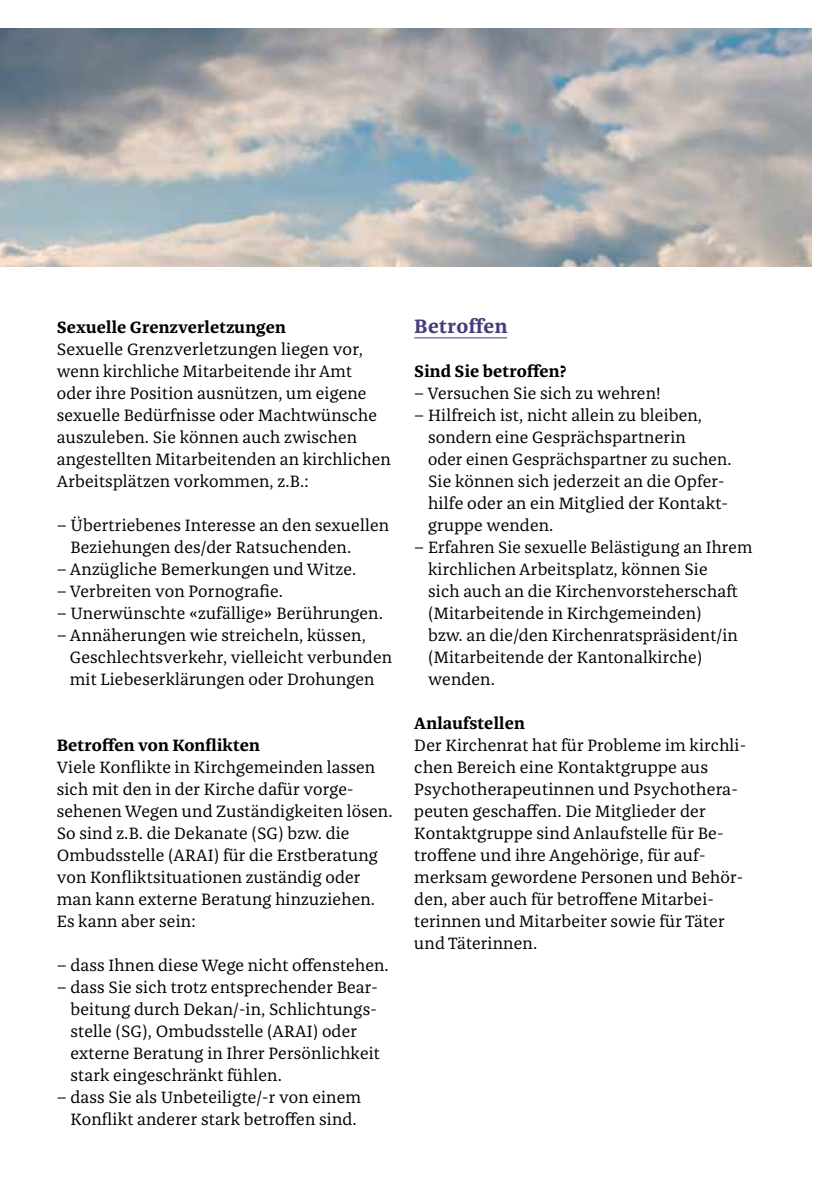
<style>
.page{position:relative;width:840px;height:1191px;background:#fff}
.page>*{position:absolute;margin:0;border:0;box-sizing:border-box;transform-origin:0 0}
.t1{font:700 20px "Franziska MA";letter-spacing:.02em;color:#493c7a}
.t2{font:17px/22px "Franziska MA";letter-spacing:.01em;color:#000}
.t3{font:700 17px "Franziska MA";letter-spacing:.01em;color:#000}
</style>
<div class="page">
<img style="left:0;top:28px;width:811px;height:239px">
<hr style="left:414px;top:337px;width:92px;height:1px;background:#493c7a">
<p class="t3" style="left:57px;top:316px;width:230px">Sexuelle Grenzverletzungen</p>
<p class="t2" style="left:57px;top:338px;width:335px">Sexuelle Grenzverletzungen liegen vor, wenn kirchliche Mitarbeitende ihr Amt oder ihre Position ausnützen, um eigene sexuelle Bedürfnisse oder Machtwünsche auszuleben. Sie können auch zwischen angestellten Mitarbeitenden an kirchlichen Arbeitsplätzen vorkommen, z.B.:</p>
<p class="t2" style="left:70px;top:514px;width:320px;text-indent:-14px">– Übertriebenes Interesse an den sexuellen<br>Beziehungen des/der Ratsuchenden.</p>
<p class="t2" style="left:57px;top:558px;width:301px">– Anzügliche Bemerkungen und Witze.</p>
<p class="t2" style="left:57px;top:580px;width:228px">– Verbreiten von Pornografie.</p>
<p class="t2" style="left:57px;top:602px;width:327px">– Unerwünschte «zufällige» Berührungen.</p>
<p class="t2" style="left:70px;top:624px;width:323px;text-indent:-13px">– Annäherungen wie streicheln, küssen,<br>Geschlechtsverkehr, vielleicht verbunden mit Liebeserklärungen oder Drohungen</p>
<p class="t3" style="left:57px;top:734px;width:204px">Betroffen von Konflikten</p>
<p class="t2" style="left:57px;top:756px;width:337px">Viele Konflikte in Kirchgemeinden lassen sich mit den in der Kirche dafür vorge&shy;sehenen Wegen und Zuständigkeiten lösen.<br>So sind z.B. die Dekanate (SG) bzw. die Ombudsstelle (ARAI) für die Erstberatung von Konfliktsituationen zuständig oder man kann externe Beratung hinzuziehen.<br>Es kann aber sein:</p>
<p class="t2" style="left:57px;top:954px;width:333px">– dass Ihnen diese Wege nicht offenstehen.</p>
<p class="t2" style="left:70px;top:976px;width:311px;text-indent:-14px">– dass Sie sich trotz entsprechender Bear&shy;beitung durch Dekan/-in, Schlichtungs&shy;stelle (SG), Ombudsstelle (ARAI) oder externe Beratung in Ihrer Persönlichkeit stark eingeschränkt fühlen.</p>
<p class="t2" style="left:57px;top:1086px;width:306px;text-align:center">– dass Sie als Unbeteiligte/-r von einem<br>Konflikt anderer stark betroffen sind.</p>
<p class="t1" style="left:414px;top:313px;width:95px">Betroffen</p>
<p class="t3" style="left:414px;top:360px;width:153px">Sind Sie betroffen?</p>
<p class="t2" style="left:414px;top:382px;width:248px">– Versuchen Sie sich zu wehren!</p>
<p class="t2" style="left:428px;top:404px;width:305px;text-indent:-14px">– Hilfreich ist, nicht allein zu bleiben, sondern eine Gesprächspartnerin<br>oder einen Gesprächspartner zu suchen.<br>Sie können sich jederzeit an die Opfer&shy;hilfe oder an ein Mitglied der Kontakt&shy;gruppe wenden.</p>
<p class="t2" style="left:428px;top:536px;width:325px;text-indent:-14px">– Erfahren Sie sexuelle Belästigung an Ihrem kirchlichen Arbeitsplatz, können Sie<br>sich auch an die Kirchenvorsteherschaft (Mitarbeitende in Kirchgemeinden)<br>bzw. an die/den Kirchenratspräsident/in (Mitarbeitende der Kantonalkirche) wenden.</p>
<p class="t3" style="left:414px;top:712px;width:112px">Anlaufstellen</p>
<p class="t2" style="left:414px;top:734px;width:333px">Der Kirchenrat hat für Probleme im kirchli&shy;chen Bereich eine Kontaktgruppe aus Psychotherapeutinnen und Psychothera&shy;peuten geschaffen. Die Mitglieder der Kontaktgruppe sind Anlaufstelle für Be&shy;troffene und ihre Angehörige, für auf&shy;merksam gewordene Personen und Behör&shy;den, aber auch für betroffene Mitarbei&shy;terinnen und Mitarbeiter sowie für Täter und Täterinnen.</p>
</div>
